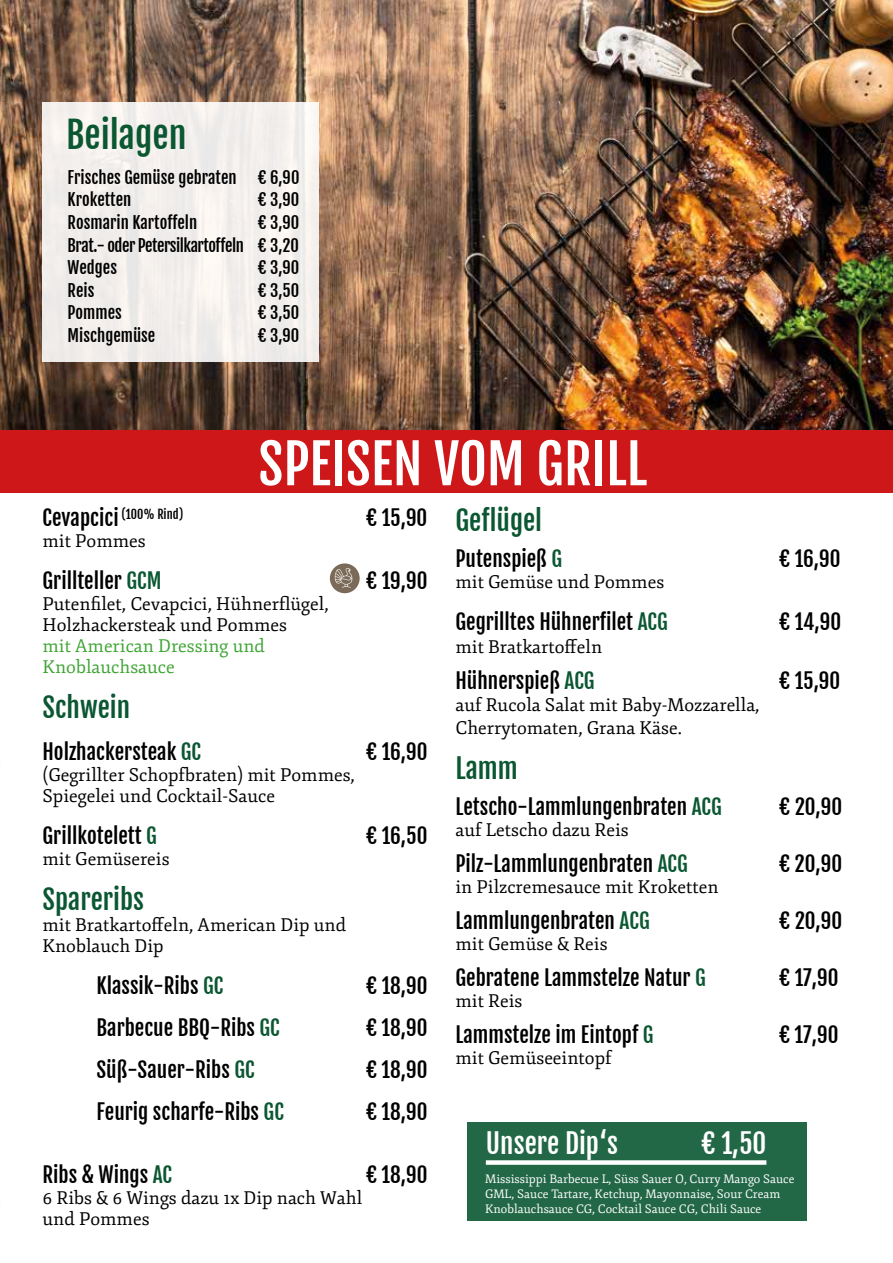
<style>
.page{position:relative;width:893px;height:1263px;background:#fff}
.page>*{position:absolute;margin:0;border:0;box-sizing:border-box;transform-origin:0 0}
.t1{font:54px "Fjalla One";color:#fff}
.t2{font:36px "Fjalla One";color:#0b5732}
.t3{font:27px "Fjalla One";color:#0b5732}
.t4{font:27px "Fjalla One";color:#fff}
.t5{font:21px "Fjalla One";color:#000}
.t6{font:18px/21px "Fjord One";color:#000}
.t7{font:18px/21px "Fjord One";color:#3fa535}
.t8{font:16.5px/22.5px "Fjalla One";color:#000;text-align:justify}
.t9{font:12.3px "Fjalla One";color:#000}
.t10{font:12px/15px "Fjord One";color:#fff}
.s1{font-size:21px}
.s2{color:#0b5732}
</style>
<div class="page">
<div style="left:0;top:429px;width:893px;height:64px;background:#cd1719"></div>
<img style="left:0;top:0;width:893px;height:429px">
<div style="left:330px;top:563px;width:30px;height:30px;background:#7b6a58;border-radius:50%"></div>
<svg style="left:335px;top:568px;width:18px;height:20px"></svg>
<div style="left:467px;top:1122px;width:340px;height:98px;background:#236846"></div>
<div style="left:486px;top:1160px;width:280px;height:5px;background:#fff"></div>
<div style="left:42px;top:102px;width:277px;height:259px;background:#f2eeec"></div>
<h2 class="t2" style="left:66px;top:113px;width:122px">Beilagen</h2>
<p class="t8" style="left:68px;top:166px;width:171px">Frisches Gemüse gebraten</p>
<p class="t8" style="left:258px;top:166px;width:43px">€ 6,90</p>
<p class="t8" style="left:68px;top:189px;width:65px">Kroketten</p>
<p class="t8" style="left:258px;top:189px;width:43px">€ 3,90</p>
<p class="t8" style="left:68px;top:211px;width:131px">Rosmarin Kartoffeln</p>
<p class="t8" style="left:68px;top:211px;width:233px;text-indent:190px">€ 3,90<br>Brat.- oder Petersilkartoffeln € 3,20<br>Wedges</p>
<p class="t8" style="left:258px;top:256px;width:43px">€ 3,90</p>
<p class="t8" style="left:68px;top:279px;width:28px">Reis</p>
<p class="t8" style="left:258px;top:279px;width:43px">€ 3,50</p>
<p class="t8" style="left:68px;top:301px;width:56px">Pommes</p>
<p class="t8" style="left:258px;top:301px;width:43px">€ 3,50</p>
<p class="t8" style="left:68px;top:324px;width:89px">Mischgemüse</p>
<p class="t8" style="left:258px;top:324px;width:43px">€ 3,90</p>
<h1 class="t1" style="left:258px;top:431px;width:390px">SPEISEN VOM GRILL</h1>
<p class="t9" style="left:43px;top:507px;width:142px"><span class="s1">Cevapcici</span> (100% Rind)</p>
<p class="t5" style="left:367px;top:505px;width:62px">€ 15,90</p>
<p class="t6" style="left:43px;top:531px;width:105px">mit Pommes</p>
<p class="t5" style="left:43px;top:568px;width:121px">Grillteller <span class="s2">GCM</span></p>
<p class="t5" style="left:367px;top:568px;width:62px">€ 19,90</p>
<p class="t6" style="left:43px;top:594px;width:288px">Putenfilet, Cevapcici, Hühnerflügel,<br>Holzhackersteak und Pommes</p>
<p class="t7" style="left:43px;top:636px;width:224px">mit American Dressing und<br>Knoblauchsauce</p>
<h3 class="t3" style="left:43px;top:691px;width:89px">Schwein</h3>
<p class="t5" style="left:43px;top:739px;width:160px">Holzhackersteak <span class="s2">GC</span></p>
<p class="t5" style="left:367px;top:739px;width:63px">€ 16,90</p>
<p class="t6" style="left:43px;top:765px;width:314px">(Gegrillter Schopfbraten) mit Pommes,<br>Spiegelei und Cocktail-Sauce</p>
<p class="t5" style="left:43px;top:823px;width:116px">Grillkotelett <span class="s2">G</span></p>
<p class="t5" style="left:367px;top:823px;width:62px">€ 16,50</p>
<p class="t6" style="left:43px;top:849px;width:129px">mit Gemüsereis</p>
<h3 class="t3" style="left:43px;top:883px;width:103px">Spareribs</h3>
<p class="t6" style="left:43px;top:915px;width:305px">mit Bratkartoffeln, American Dip und<br>Knoblauch Dip</p>
<p class="t5" style="left:97px;top:973px;width:128px">Klassik-Ribs <span class="s2">GC</span></p>
<p class="t5" style="left:367px;top:973px;width:62px">€ 18,90</p>
<p class="t5" style="left:96px;top:1015px;width:185px">Barbecue BBQ-Ribs <span class="s2">GC</span></p>
<p class="t5" style="left:366px;top:1015px;width:62px">€ 18,90</p>
<p class="t5" style="left:96px;top:1057px;width:160px">Süß-Sauer-Ribs <span class="s2">GC</span></p>
<p class="t5" style="left:366px;top:1057px;width:62px">€ 18,90</p>
<p class="t5" style="left:96px;top:1099px;width:189px">Feurig scharfe-Ribs <span class="s2">GC</span></p>
<p class="t5" style="left:366px;top:1099px;width:62px">€ 18,90</p>
<p class="t5" style="left:42px;top:1162px;width:131px">Ribs &amp; Wings <span class="s2">AC</span></p>
<p class="t5" style="left:366px;top:1162px;width:62px">€ 18,90</p>
<p class="t6" style="left:43px;top:1188px;width:321px">6 Ribs &amp; 6 Wings dazu 1x Dip nach Wahl und Pommes</p>
<h3 class="t3" style="left:455px;top:504px;width:88px">Geflügel</h3>
<p class="t5" style="left:455px;top:546px;width:108px">Putenspieß <span class="s2">G</span></p>
<p class="t5" style="left:779px;top:546px;width:63px">€ 16,90</p>
<p class="t6" style="left:455px;top:572px;width:210px">mit Gemüse und Pommes</p>
<p class="t5" style="left:455px;top:609px;width:214px">Gegrilltes Hühnerfilet <span class="s2">ACG</span></p>
<p class="t5" style="left:779px;top:609px;width:63px">€ 14,90</p>
<p class="t6" style="left:455px;top:636px;width:148px">mit Bratkartoffeln</p>
<p class="t5" style="left:455px;top:668px;width:141px">Hühnerspieß <span class="s2">ACG</span></p>
<p class="t5" style="left:779px;top:668px;width:62px">€ 15,90</p>
<p class="t6" style="left:455px;top:694px;width:305px;line-height:22.5px">auf Rucola Salat mit Baby-Mozzarella,<br>Cherrytomaten, Grana Käse.</p>
<h3 class="t3" style="left:455px;top:752px;width:64px">Lamm</h3>
<p class="t5" style="left:455px;top:794px;width:268px">Letscho-Lammlungenbraten <span class="s2">ACG</span></p>
<p class="t5" style="left:779px;top:794px;width:64px">€ 20,90</p>
<p class="t6" style="left:455px;top:819px;width:175px">auf Letscho dazu Reis</p>
<p class="t5" style="left:455px;top:851px;width:234px">Pilz-Lammlungenbraten <span class="s2">ACG</span></p>
<p class="t5" style="left:779px;top:851px;width:64px">€ 20,90</p>
<p class="t6" style="left:455px;top:876px;width:265px">in Pilzcremesauce mit Kroketten</p>
<p class="t5" style="left:455px;top:908px;width:196px">Lammlungenbraten <span class="s2">ACG</span></p>
<p class="t5" style="left:779px;top:908px;width:64px">€ 20,90</p>
<p class="t6" style="left:455px;top:933px;width:154px">mit Gemüse &amp; Reis</p>
<p class="t5" style="left:455px;top:965px;width:252px">Gebratene Lammstelze Natur <span class="s2">G</span></p>
<p class="t5" style="left:779px;top:965px;width:60px">€ 17,90</p>
<p class="t6" style="left:455px;top:990px;width:68px">mit Reis</p>
<p class="t5" style="left:455px;top:1022px;width:200px">Lammstelze im Eintopf <span class="s2">G</span></p>
<p class="t5" style="left:779px;top:1022px;width:60px">€ 17,90</p>
<p class="t6" style="left:455px;top:1047px;width:158px">mit Gemüseeintopf</p>
<h3 class="t4" style="left:486px;top:1126px;width:134px">Unsere Dip‘s</h3>
<h3 class="t4" style="left:702px;top:1126px;width:66px">€ 1,50</h3>
<p class="t10" style="left:485px;top:1171px;width:311px">Mississippi Barbecue L, Süss Sauer O, Curry Mango Sauce<br>GML, Sauce Tartare, Ketchup, Mayonnaise, Sour Cream<br>Knoblauchsauce CG, Cocktail Sauce CG, Chili Sauce</p>
</div>
